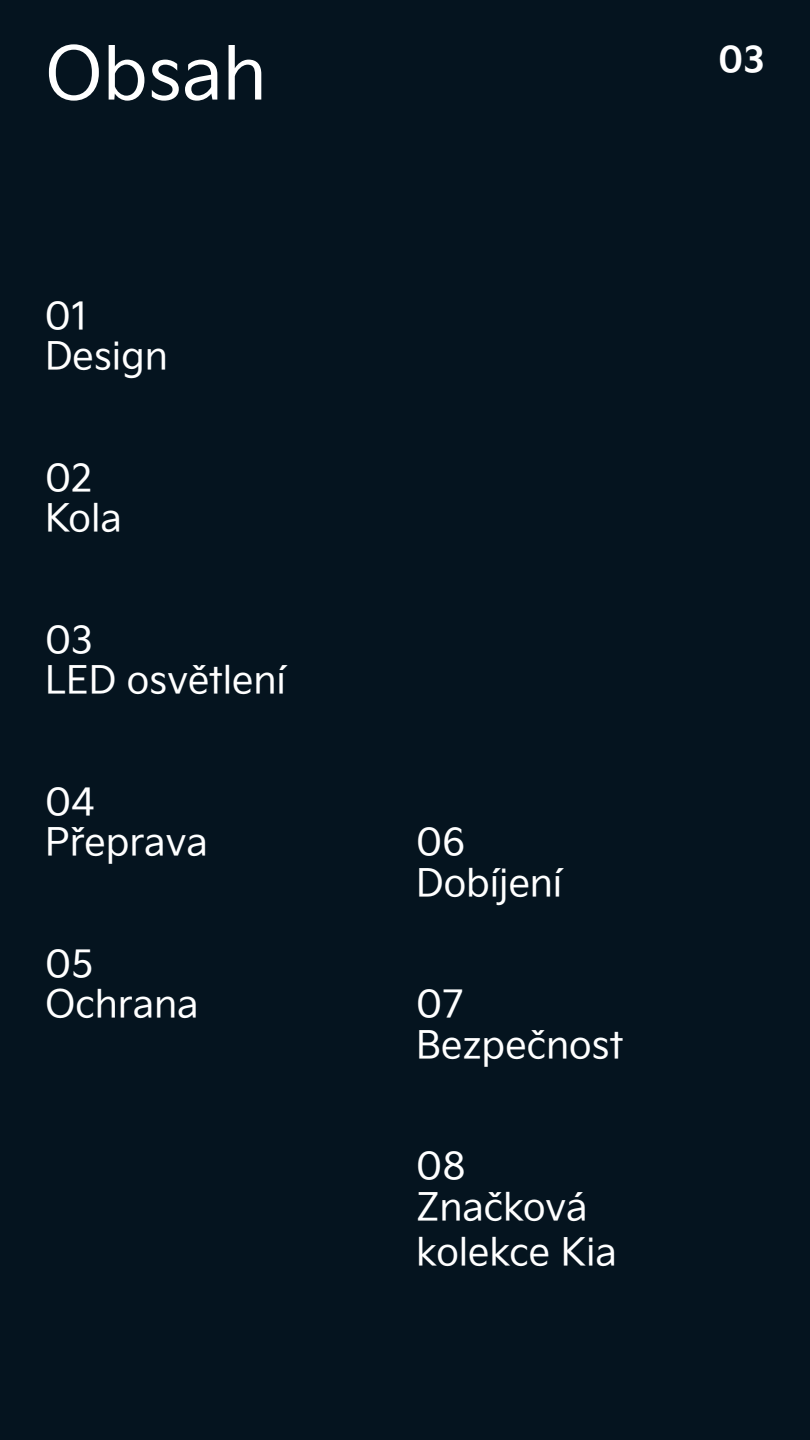
<style>
.page{position:relative;width:810px;height:1440px;background:#05141f}
.page>*{position:absolute;margin:0;border:0;box-sizing:border-box;transform-origin:0 0}
.t1{font:71.25px "Kia Signature OTF Regular";color:#fff}
.t2{font:37.5px/40.5px "Kia Signature OTF Regular";color:#fff}
.t3{font:36px "Kia Signature OTF Bold";color:#fff}
</style>
<div class="page">
<h1 class="t1" style="left:45px;top:21px;width:223px">Obsah</h1>
<p class="t3" style="left:718px;top:32px;width:48px">03</p>
<p class="t2" style="left:45px;top:293px;width:44px">01</p>
<p class="t2" style="left:45px;top:333px;width:124px">Design</p>
<p class="t2" style="left:45px;top:455px;width:78px">02<br>Kola</p>
<p class="t2" style="left:45px;top:617px;width:242px">03<br>LED osvětlení</p>
<p class="t2" style="left:45px;top:779px;width:51px">04</p>
<p class="t2" style="left:45px;top:819px;width:164px">Přeprava</p>
<p class="t2" style="left:45px;top:941px;width:50px">05</p>
<p class="t2" style="left:45px;top:981px;width:155px">Ochrana</p>
<p class="t2" style="left:416px;top:819px;width:148px">06<br>Dobíjení</p>
<p class="t2" style="left:416px;top:981px;width:208px">07<br>Bezpečnost</p>
<p class="t2" style="left:416px;top:1143px;width:173px">08<br>Značková</p>
<p class="t2" style="left:416px;top:1229px;width:202px">kolekce Kia</p>
</div>
